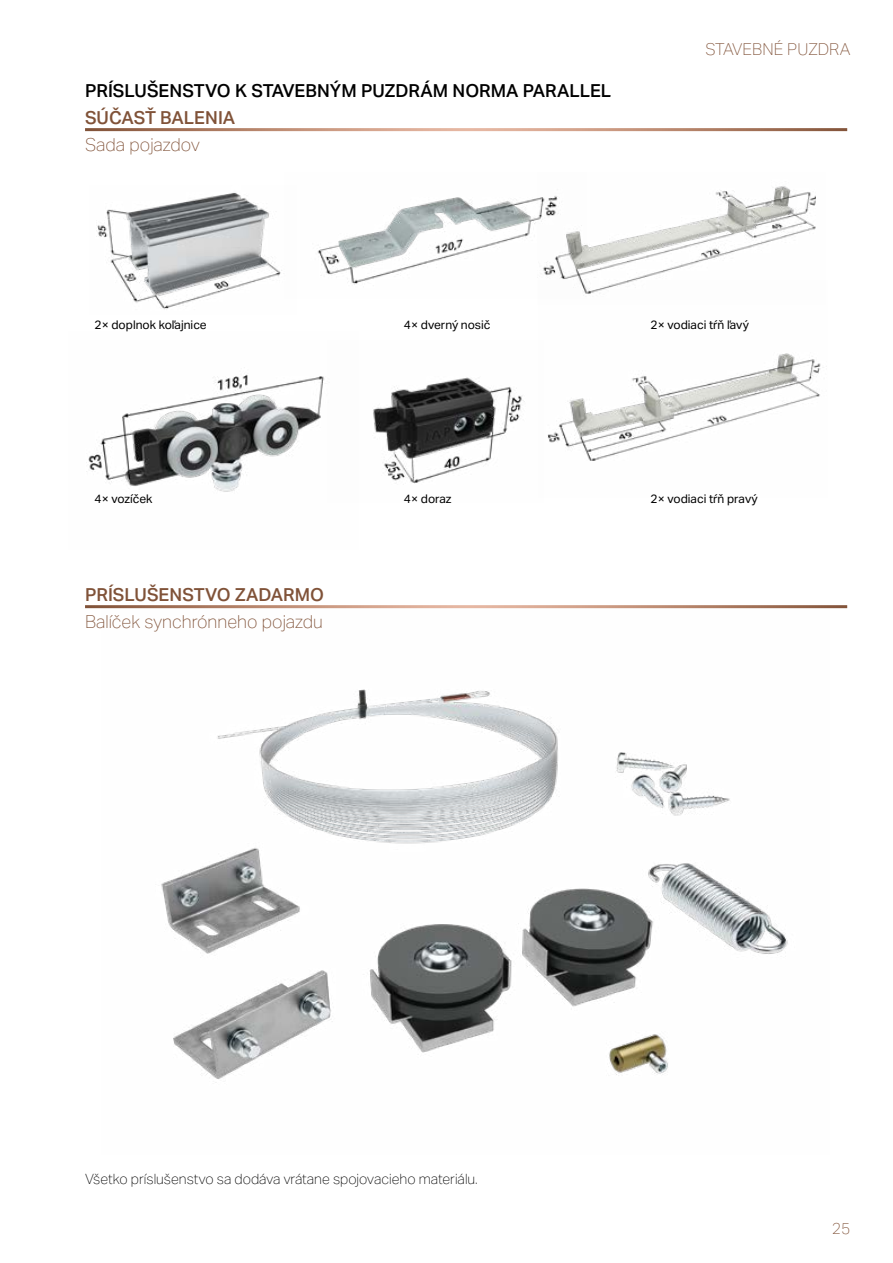
<style>
.page{position:relative;width:893px;height:1263px;background:#fff}
.page>*{position:absolute;margin:0;border:0;box-sizing:border-box;transform-origin:0 0}
.t1{font:500 18px "Aktiv Grotesk";color:#000}
.t2{font:100 18px "Aktiv Grotesk";color:#805238}
.t3{font:500 18px "Aktiv Grotesk";color:#805238}
.t4{font:100 16.5px "Aktiv Grotesk";color:#805238}
.t5{font:100 15.75px "Aktiv Grotesk";color:#805238}
.t6{font:100 14.25px "Aktiv Grotesk";color:#000}
.t7{font:12px "Aktiv Grotesk";color:#000}
</style>
<div class="page">
<img style="left:587px;top:186px;width:229px;height:95px">
<img style="left:547px;top:281px;width:274px;height:180px">
<img style="left:373px;top:377px;width:152px;height:107px">
<img style="left:317px;top:196px;width:270px;height:103px">
<img style="left:86px;top:374px;width:239px;height:118px">
<img style="left:96px;top:192px;width:186px;height:118px">
<img style="left:161px;top:689px;width:627px;height:394px">
<h1 class="t1" style="left:85px;top:80px;width:528px">PRÍSLUŠENSTVO K STAVEBNÝM PUZDRÁM NORMA PARALLEL</h1>
<h1 class="t3" style="left:85px;top:107px;width:152px">SÚČASŤ BALENIA</h1>
<h1 class="t2" style="left:85px;top:134px;width:116px">Sada pojazdov</h1>
<h2 class="t4" style="left:705px;top:40px;width:147px">STAVEBNÉ PUZDRA</h2>
<p class="t7" style="left:95px;top:318px;width:114px">2× doplnok koľajnice</p>
<p class="t7" style="left:95px;top:492px;width:59px">4× vozíček</p>
<h1 class="t3" style="left:85px;top:584px;width:240px">PRÍSLUŠENSTVO ZADARMO</h1>
<h1 class="t2" style="left:85px;top:611px;width:239px">Balíček synchrónneho pojazdu</h1>
<p class="t7" style="left:404px;top:318px;width:88px">4× dverný nosič</p>
<p class="t7" style="left:404px;top:492px;width:49px">4× doraz</p>
<p class="t7" style="left:651px;top:318px;width:100px">2× vodiaci tŕň ľavý</p>
<p class="t7" style="left:651px;top:492px;width:109px">2× vodiaci tŕň pravý</p>
<p class="t6" style="left:85px;top:1171px;width:392px">Všetko príslušenstvo sa dodáva vrátane spojovacieho materiálu.</p>
<h3 class="t5" style="left:832px;top:1219px;width:20px">25</h3>
</div>
